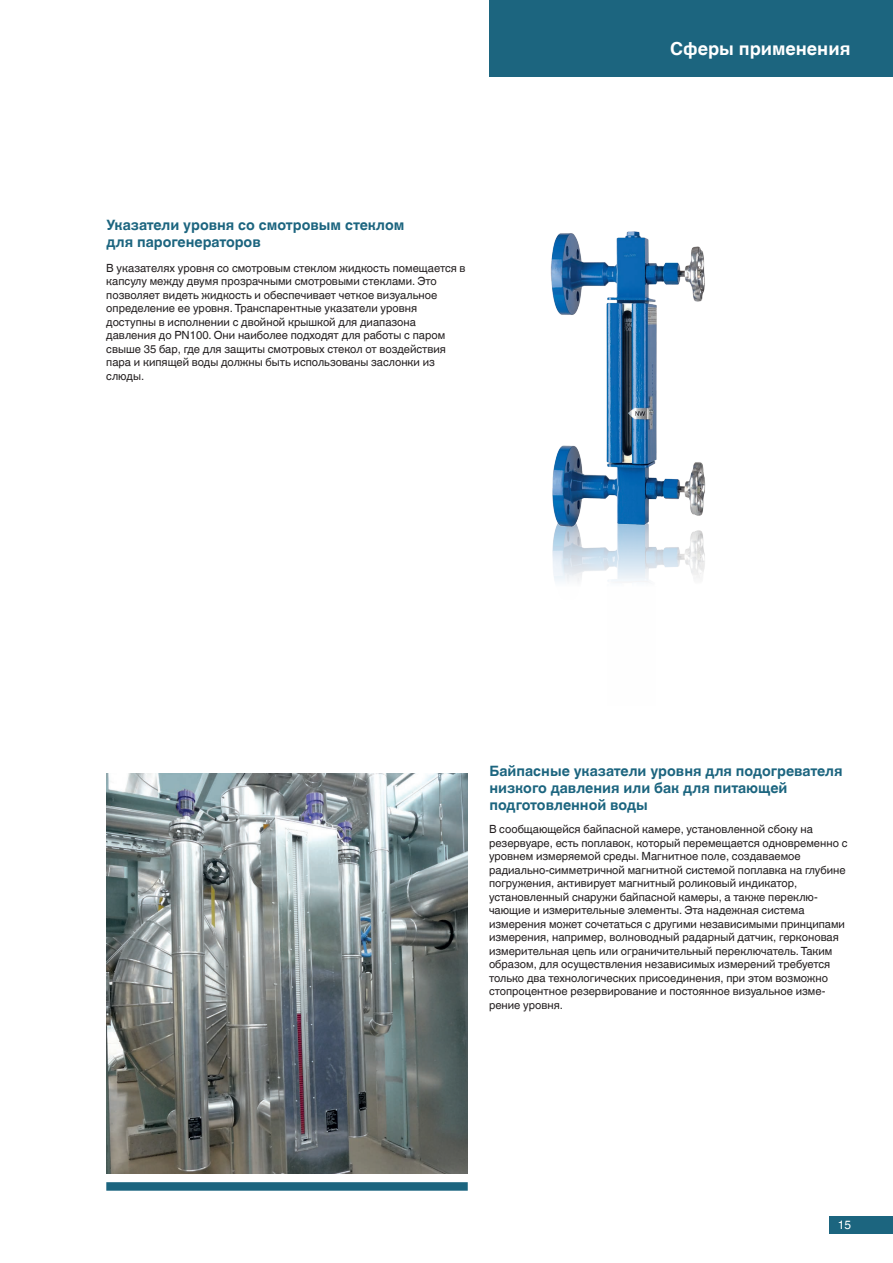
<style>
.page{position:relative;width:893px;height:1263px;background:#fff}
.page>*{position:absolute;margin:0;border:0;box-sizing:border-box;transform-origin:0 0}
.Category_right_GREP{font:700 18px "Helvetica World";color:#fff}
.Subline_11_16_GREP{font:700 14.25px/17.1px "Helvetica World";color:#1c657f}
.t1{font:12px "Helvetica World";color:#fff}
.Body_9_12_GREP{font:11.25px/13.5px "Helvetica World";color:#231f20}
</style>
<div class="page">
<img style="left:552px;top:527px;width:153px;height:55px">
<div style="left:106px;top:1182px;width:362px;height:9px;background:#1c657f"></div>
<img style="left:106px;top:774px;width:362px;height:400px">
<img style="left:550px;top:231px;width:156px;height:296px">
<div style="left:829px;top:1216px;width:64px;height:17px;background:#1c657f"></div>
<div style="left:489px;top:0;width:404px;height:77px;background:#1c657f"></div>
<p class="Subline_11_16_GREP" style="left:106px;top:216px;width:300px">Указатели уровня со смотровым стеклом для парогенераторов</p>
<p class="Body_9_12_GREP" style="left:106px;top:261px;width:361px">В указателях уровня со смотровым стеклом жидкость помещается в капсулу между двумя прозрачными смотровыми стеклами. Это позволяет видеть жидкость и обеспечивает четкое визуальное определение ее уровня. Транспарентные указатели уровня доступны в исполнении с двойной крышкой для диапазона давления до PN100. Они наиболее подходят для работы с паром свыше 35 бар, где для защиты смотровых стекол от воздействия пара и кипящей воды должны быть использованы заслонки из слюды.</p>
<p class="Category_right_GREP" style="left:670px;top:39px;width:182px">Сферы применения</p>
<p class="Subline_11_16_GREP" style="left:489px;top:762px;width:355px">Байпасные указатели уровня для подогревателя низкого давления или бак для питающей подготовленной воды</p>
<p class="Body_9_12_GREP" style="left:489px;top:822px;width:360px">В сообщающейся байпасной камере, установленной сбоку на резервуаре, есть поплавок, который перемещается одновременно с уровнем измеряемой среды. Магнитное поле, создаваемое радиально-симметричной магнитной системой поплавка на глубине погружения, активирует магнитный роликовый индикатор, установленный снаружи байпасной камеры, а также переклю&shy;чающие и измерительные элементы. Эта надежная система измерения может сочетаться с другими независимыми принципами измерения, например, волноводный радарный датчик, герконовая измерительная цепь или ограничительный переключатель. Таким образом, для осуществления независимых измерений требуется только два технологических присоединения, при этом возможно стопроцентное резервирование и постоянное визуальное изме&shy;рение уровня.</p>
<p class="t1" style="left:838px;top:1218px;width:15px">15</p>
</div>
